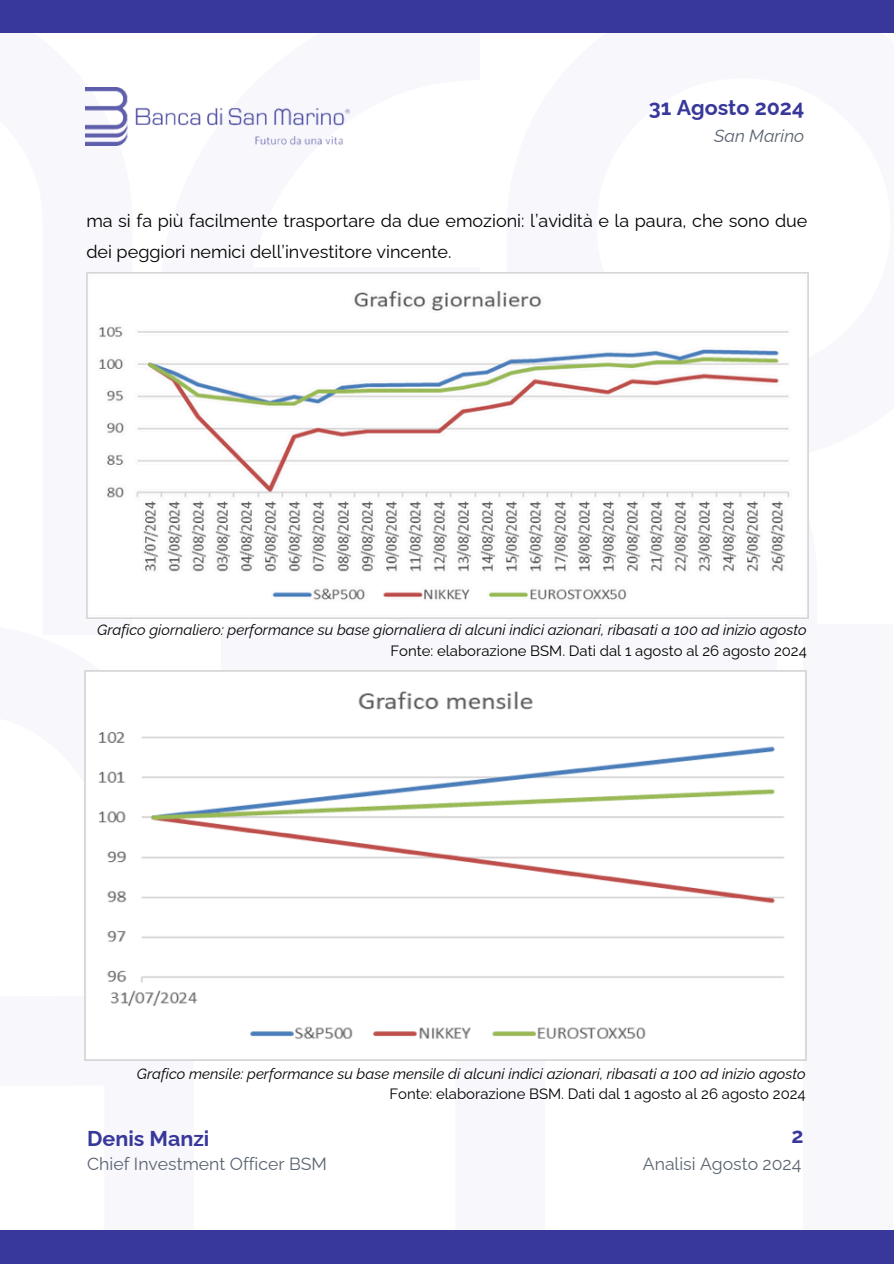
<style>
.page{position:relative;width:894px;height:1264px;background:#fff}
.page>*{position:absolute;margin:0;border:0;box-sizing:border-box;transform-origin:0 0}
.t1{font:700 21.45px "Raleway";color:#38389b}
.t2{font:18px/30.3px "Raleway";color:#000}
.t3{font:17.55px "Raleway";color:#5a6471}
.t4{font:italic 17.55px "Raleway";color:#5a6471}
.t5{font:italic 14.85px "Raleway";color:#000}
.t6{font:14.85px "Raleway";color:#000}
</style>
<div class="page">
<div style="left:0;top:0;width:893px;height:33px;background:#38389b"></div>
<img style="left:85px;top:87px;width:264px;height:58px">
<div style="left:0;top:1230px;width:893px;height:33px;background:#38389b"></div>
<img style="left:86px;top:273px;width:721px;height:345px">
<img style="left:84px;top:670px;width:721px;height:390px">
<p class="t1" style="left:648px;top:94px;width:157px">31 Agosto 2024</p>
<p class="t4" style="left:714px;top:126px;width:91px">San Marino</p>
<h3 class="t2" style="left:86px;top:206px;width:722px">ma si fa più facilmente trasportare da due emozioni: l’avidità e la paura, che sono due dei peggiori nemici dell’investitore vincente.</h3>
<h3 class="t5" style="left:97px;top:621px;width:711px">Grafico giornaliero: performance su base giornaliera di alcuni indici azionari, ribasati a 100 ad inizio agosto</h3>
<p class="t6" style="left:390px;top:641px;width:418px">Fonte: elaborazione BSM. Dati dal 1 agosto al 26 agosto 2024</p>
<p class="t5" style="left:137px;top:1064px;width:670px">Grafico mensile: performance su base mensile di alcuni indici azionari, ribasati a 100 ad inizio agosto</p>
<h2 class="t6" style="left:389px;top:1084px;width:418px">Fonte: elaborazione BSM. Dati dal 1 agosto al 26 agosto 2024</h2>
<p class="t1" style="left:87px;top:1125px;width:124px">Denis Manzi</p>
<p class="t3" style="left:87px;top:1153px;width:241px">Chief Investment Officer BSM</p>
<p class="t1" style="left:791px;top:1122px;width:14px">2</p>
<p class="t3" style="left:642px;top:1153px;width:160px">Analisi Agosto 2024</p>
</div>
